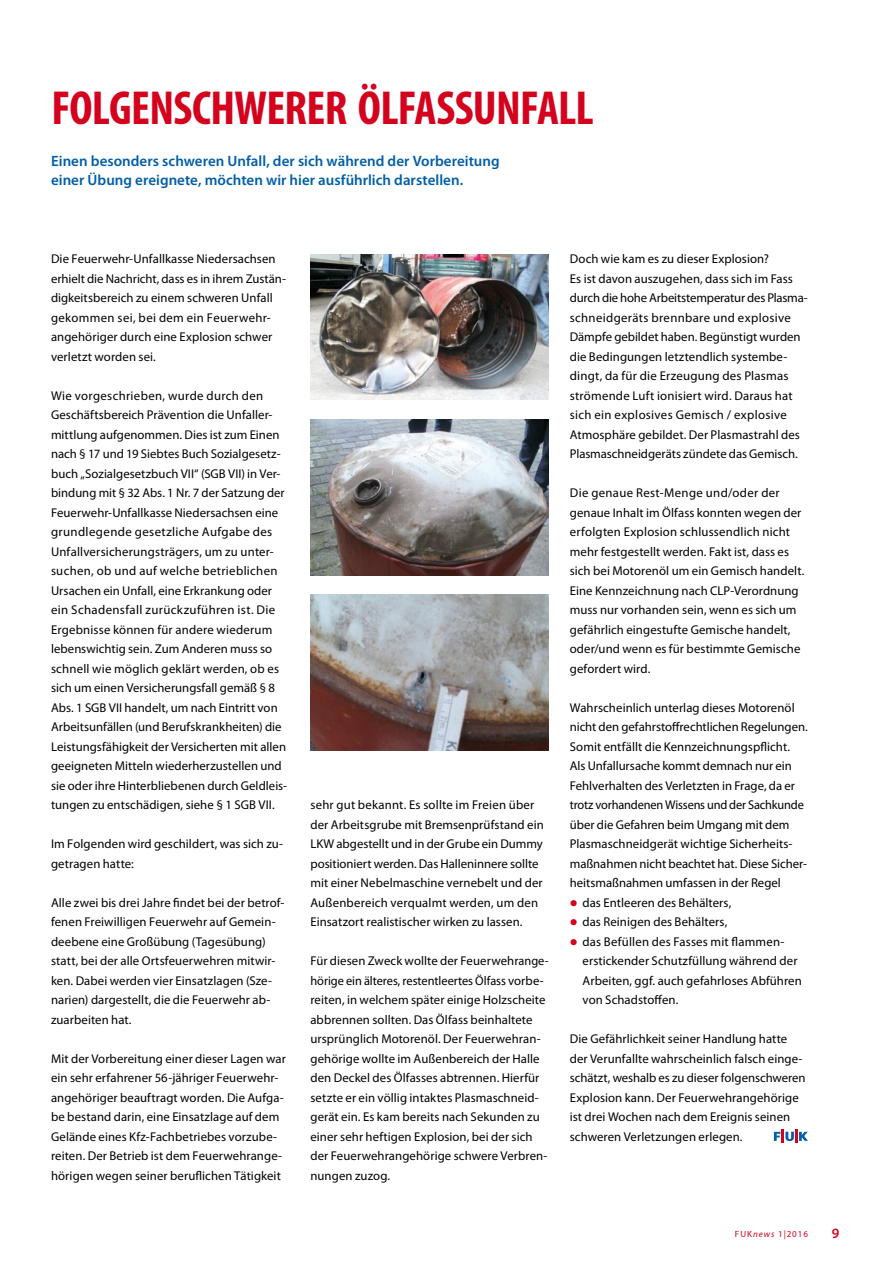
<style>
.page{position:relative;width:893px;height:1263px;background:#fff}
.page>*{position:absolute;margin:0;border:0;box-sizing:border-box;transform-origin:0 0}
.t1{font:700 condensed 48px "Myriad Pro";letter-spacing:-.015em;color:#d4021d}
.t2{font:600 15px/19.5px "Myriad Pro";letter-spacing:.005em;color:#005ea8}
.t3{font:600 14.25px "Myriad Pro";color:#d4021d}
.t4{font:12.75px/19.5px "Myriad Pro";letter-spacing:.005em;color:#000}
.t5{font:9px "Myriad Pro";letter-spacing:.11em;color:#d4021d}
.s1{font-style:italic}
</style>
<div class="page">
<svg style="left:774px;top:1129px;width:34px;height:14px"></svg>
<img style="left:310px;top:595px;width:239px;height:156px">
<img style="left:310px;top:419px;width:239px;height:156px">
<img style="left:310px;top:254px;width:239px;height:146px">
<h1 class="t1" style="left:52px;top:78px;width:544px">FOLGENSCHWERER ÖLFASSUNFALL</h1>
<p class="t2" style="left:51px;top:151px;width:450px">Einen besonders schweren Unfall, der sich während der Vorbereitung einer Übung ereignete, möchten wir hier ausführlich darstellen.</p>
<p class="t4" style="left:51px;top:249px;width:236px">Die Feuerwehr-Unfallkasse Niedersachsen erhielt die Nachricht, dass es in ihrem Zustän&shy;digkeitsbereich zu einem schweren Unfall gekommen sei, bei dem ein Feuerwehr&shy;angehöriger durch eine Explosion schwer verletzt worden sei.</p>
<p class="t4" style="left:51px;top:386px;width:238px">Wie vorgeschrieben, wurde durch den Geschäftsbereich Prävention die Unfaller&shy;mittlung aufgenommen. Dies ist zum Einen nach § 17 und 19 Siebtes Buch Sozialgesetz&shy;buch „Sozialgesetzbuch VII“ (SGB VII) in Ver&shy;bindung mit § 32 Abs. 1 Nr. 7 der Satzung der Feuerwehr-Unfallkasse Niedersachsen eine grundlegende gesetzliche Aufgabe des Unfallversicherungsträgers, um zu unter&shy;suchen, ob und auf welche betrieblichen Ursachen ein Unfall, eine Erkrankung oder ein Schadensfall zurückzuführen ist. Die Ergebnisse können für andere wiederum lebenswichtig sein. Zum Anderen muss so schnell wie möglich geklärt werden, ob es sich um einen Versicherungsfall gemäß § 8<br>Abs. 1 SGB VII handelt, um nach Eintritt von Arbeitsunfällen (und Berufskrankheiten) die Leistungsfähigkeit der Versicherten mit allen geeigneten Mitteln wiederherzustellen und sie oder ihre Hinterbliebenen durch Geldleis&shy;tungen zu entschädigen, siehe § 1 SGB VII.</p>
<p class="t4" style="left:51px;top:834px;width:234px">Im Folgenden wird geschildert, was sich zu&shy;getragen hatte:</p>
<p class="t4" style="left:51px;top:892px;width:235px">Alle zwei bis drei Jahre findet bei der betrof&shy;fenen Freiwilligen Feuerwehr auf Gemein&shy;deebene eine Großübung (Tagesübung) statt, bei der alle Ortsfeuerwehren mitwir&shy;ken. Dabei werden vier Einsatzlagen (Sze&shy;narien) dargestellt, die die Feuerwehr ab&shy;zuarbeiten hat.</p>
<p class="t4" style="left:51px;top:1048px;width:236px">Mit der Vorbereitung einer dieser Lagen war ein sehr erfahrener 56-jähriger Feuerwehr&shy;angehöriger beauftragt worden. Die Aufga&shy;be bestand darin, eine Einsatzlage auf dem Gelände eines Kfz-Fachbetriebes vorzube&shy;reiten. Der Betrieb ist dem Feuerwehrange&shy;hörigen wegen seiner beruflichen Tätigkeit</p>
<p class="t4" style="left:310px;top:795px;width:235px">sehr gut bekannt. Es sollte im Freien über der Arbeitsgrube mit Bremsenprüfstand ein LKW abgestellt und in der Grube ein Dummy positioniert werden. Das Halleninnere sollte mit einer Nebelmaschine vernebelt und der Außenbereich verqualmt werden, um den Einsatzort realistischer wirken zu lassen.</p>
<p class="t4" style="left:310px;top:951px;width:240px">Für diesen Zweck wollte der Feuerwehrange&shy;hörige ein älteres, restentleertes Ölfass vorbe&shy;reiten, in welchem später einige Holzscheite abbrennen sollten. Das Ölfass beinhaltete ursprünglich Motorenöl. Der Feuerwehran&shy;gehörige wollte im Außenbereich der Halle den Deckel des Ölfasses abtrennen. Hierfür setzte er ein völlig intaktes Plasmaschneid&shy;gerät ein. Es kam bereits nach Sekunden zu einer sehr heftigen Explosion, bei der sich der Feuerwehrangehörige schwere Verbren&shy;nungen zuzog.</p>
<p class="t4" style="left:570px;top:249px;width:239px">Doch wie kam es zu dieser Explosion?<br>Es ist davon auszugehen, dass sich im Fass durch die hohe Arbeitstemperatur des Plasma&shy;schneidgeräts brennbare und explosive Dämpfe gebildet haben. Begünstigt wurden die Bedingungen letztendlich systembe&shy;dingt, da für die Erzeugung des Plasmas strömende Luft ionisiert wird. Daraus hat sich ein explosives Gemisch / explosive Atmosphäre gebildet. Der Plasmastrahl des Plasmaschneidgeräts zündete das Gemisch.</p>
<p class="t4" style="left:570px;top:483px;width:236px">Die genaue Rest-Menge und/oder der genaue Inhalt im Ölfass konnten wegen der erfolgten Explosion schlussendlich nicht mehr festgestellt werden. Fakt ist, dass es sich bei Motorenöl um ein Gemisch handelt.<br>Eine Kennzeichnung nach CLP-Verordnung muss nur vorhanden sein, wenn es sich um gefährlich eingestufte Gemische handelt, oder/und wenn es für bestimmte Gemische gefordert wird.</p>
<p class="t4" style="left:570px;top:697px;width:226px">Wahrscheinlich unterlag dieses Motorenöl</p>
<p class="t4" style="left:570px;top:717px;width:240px">nicht den gefahrstoffrechtlichen Regelungen.</p>
<p class="t4" style="left:570px;top:736px;width:222px">Somit entfällt die Kennzeichnungspflicht.</p>
<p class="t4" style="left:570px;top:756px;width:224px">Als Unfallursache kommt demnach nur ein</p>
<p class="t4" style="left:570px;top:775px;width:227px">Fehlverhalten des Verletzten in Frage, da er</p>
<p class="t4" style="left:570px;top:795px;width:236px">trotz vorhandenen Wissens und der Sachkunde</p>
<p class="t4" style="left:570px;top:815px;width:221px">über die Gefahren beim Umgang mit dem</p>
<p class="t4" style="left:570px;top:834px;width:224px">Plasmaschneidgerät wichtige Sicherheits-</p>
<p class="t4" style="left:570px;top:854px;width:239px">maßnahmen nicht beachtet hat. Diese Sicher-</p>
<p class="t4" style="left:570px;top:873px;width:213px">heitsmaßnahmen umfassen in der Regel</p>
<p class="t4" style="left:583px;top:893px;width:150px">das Entleeren des Behälters,</p>
<p class="t4" style="left:583px;top:912px;width:146px">das Reinigen des Behälters,</p>
<p class="t4" style="left:583px;top:932px;width:203px">das Befüllen des Fasses mit flammen-</p>
<p class="t4" style="left:583px;top:951px;width:216px">erstickender Schutzfüllung während der</p>
<p class="t4" style="left:583px;top:971px;width:221px">Arbeiten, ggf. auch gefahrloses Abführen</p>
<p class="t4" style="left:583px;top:990px;width:97px">von Schadstoffen.</p>
<p class="t4" style="left:570px;top:1029px;width:237px">Die Gefährlichkeit seiner Handlung hatte der Verunfallte wahrscheinlich falsch einge&shy;schätzt, weshalb es zu dieser folgenschweren Explosion kann. Der Feuerwehrangehörige ist drei Wochen nach dem Ereignis seinen schweren Verletzungen erlegen.</p>
<p class="t5" style="left:735px;top:1228px;width:74px">FUK<span class="s1">news</span> 1|2016</p>
<p class="t3" style="left:832px;top:1224px;width:9px">9</p>
</div>
